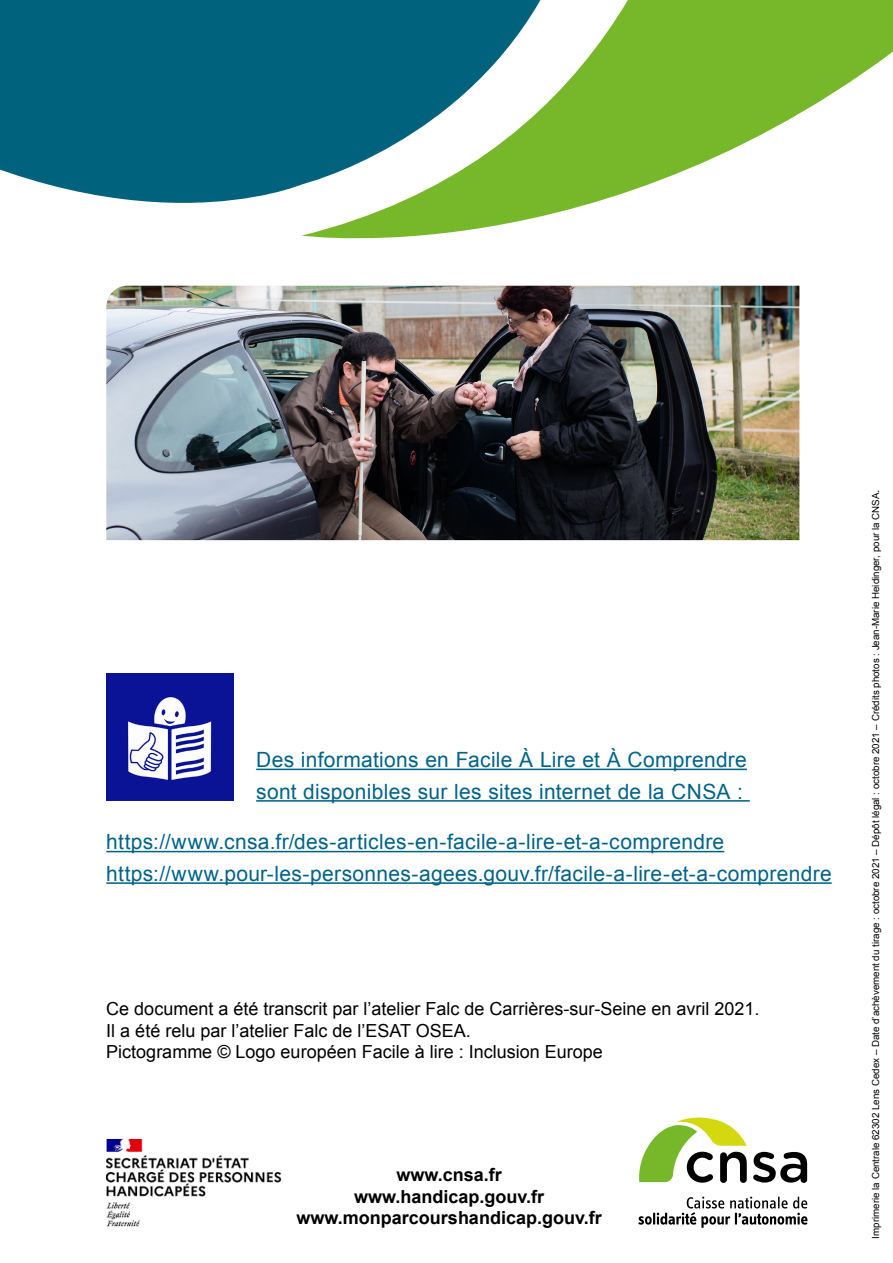
<style>
.page{position:relative;width:893px;height:1263px;background:#fff}
.page>*{position:absolute;margin:0;border:0;box-sizing:border-box;transform-origin:0 0}
.Hyperlien{font:21px "Arial";letter-spacing:.015em;color:#00638a}
.Texte_courant{font:21px/31.5px "Arial";letter-spacing:.015em;color:#00638a}
.t1{font:18px/21.6px "Arial";color:#000}
.t2{font:700 18px/21.6px "Arial";color:#000;text-align:center}
.t3{font:9.75px "Arial";color:#000}
.s1{font-size:12px}
</style>
<div class="page">
<svg style="left:638px;top:1196px;width:169px;height:32px"></svg>
<svg style="left:639px;top:1117px;width:108px;height:66px"></svg>
<svg style="left:753px;top:1152px;width:54px;height:31px"></svg>
<img style="left:106px;top:1138px;width:176px;height:89px">
<img style="left:106px;top:674px;width:128px;height:127px">
<hr style="left:256px;top:769px;width:491px;height:1px;background:#00638a">
<hr style="left:256px;top:800px;width:494px;height:2px;background:#00638a">
<hr style="left:106px;top:851px;width:618px;height:1px;background:#00638a">
<hr style="left:106px;top:882px;width:726px;height:2px;background:#00638a">
<img style="left:106px;top:286px;width:693px;height:254px">
<div style="left:0;top:0;width:302px;height:203px;background:#00627c"></div>
<svg style="left:302px;top:0;width:591px;height:239px"></svg>
<p class="Texte_courant" style="left:256px;top:744px;width:492px">Des informations en Facile À Lire et À Comprendre sont disponibles sur les sites internet de la CNSA :</p>
<p class="Hyperlien" style="left:106px;top:828px;width:619px">https://www.cnsa.fr/des-articles-en-facile-a-lire-et-a-comprendre</p>
<p class="Hyperlien" style="left:106px;top:860px;width:727px">https://www.pour-les-personnes-agees.gouv.fr/facile-a-lire-et-a-comprendre</p>
<p class="t1" style="left:106px;top:998px;width:655px">Ce document a été transcrit par l’atelier Falc de Carrières-sur-Seine en avril 2021.<br>Il a été relu par l’atelier Falc de l’ESAT OSEA.<br>Pictogramme © Logo européen Facile à lire : Inclusion Europe</p>
<p class="t2" style="left:297px;top:1164px;width:307px">www.cnsa.fr<br>www.handicap.gouv.fr www.monparcourshandicap.gouv.fr</p>
<p class="t3" style="left:869px;top:1238px;width:751px;rotate:-90deg">Imprimerie la Centrale 62302 Lens Cedex – Date d’achèvement du tirage : octobre 2021 – Dépôt légal : octobre 2021 – Crédits photos : Jean-Marie Heidinger, pour la CNSA<span class="s1">.</span></p>
</div>
